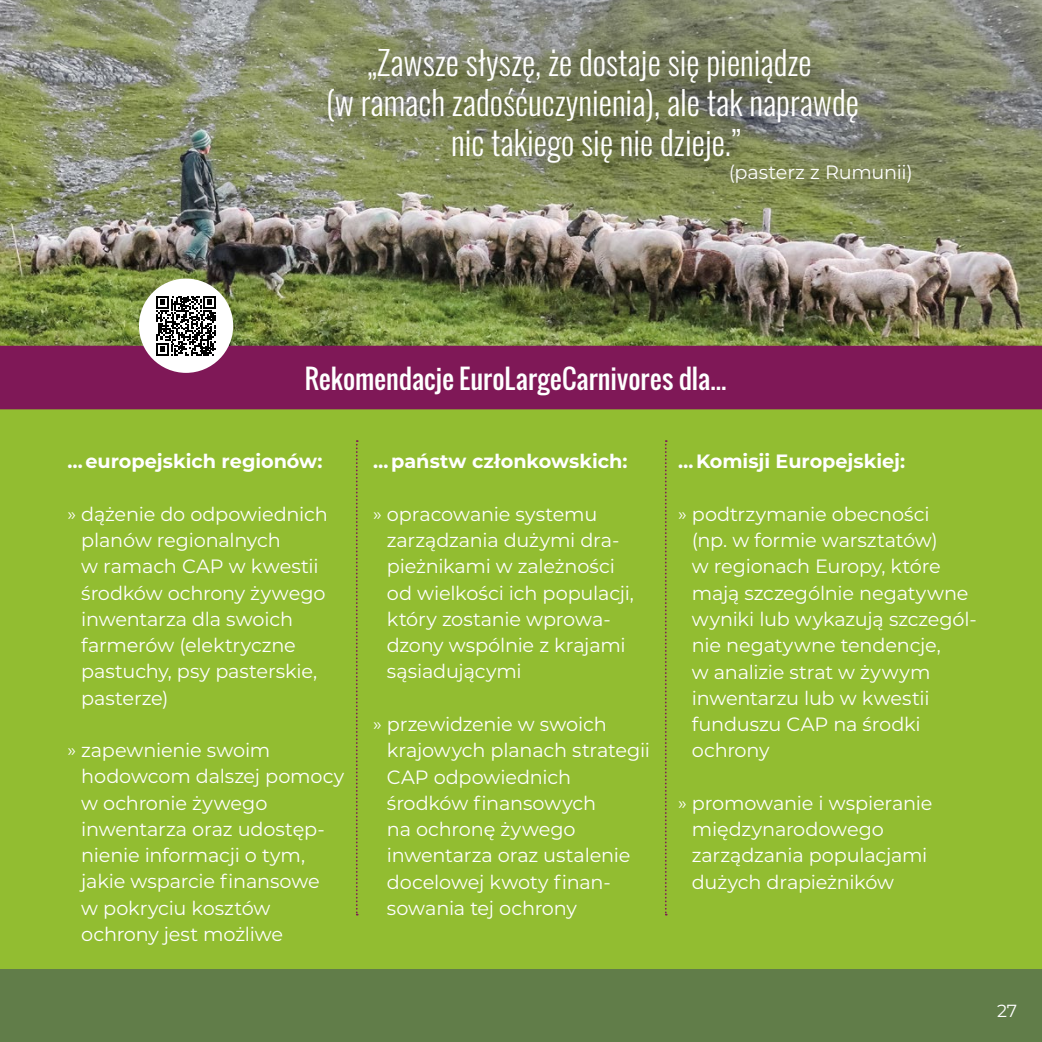
<style>
.page{position:relative;width:1042px;height:1042px;background:#fff}
.page>*{position:absolute;margin:0;border:0;box-sizing:border-box;transform-origin:0 0}
.t1{font:300 33.25px/39.9px "Oswald";color:#fff;text-align:center}
.t2{font:26.25px "Oswald";color:#fff}
.t3{font:19.25px/26.2px "Montserrat";letter-spacing:-.01em;color:#fff}
.t4{font:700 19.25px "Montserrat";color:#fff}
.t5{font:17.5px "Montserrat";color:#fff}
</style>
<div class="page">
<img style="left:0;top:0;width:1042px;height:346px">
<div style="left:0;top:346px;width:1042px;height:678px;background:#92bd31"></div>
<div style="left:0;top:970px;width:1042px;height:72px;background:#617d49"></div>
<div style="left:0;top:346px;width:1042px;height:63px;background:#7f1857"></div>
<svg style="left:356px;top:440px;width:2px;height:475px"></svg>
<svg style="left:665px;top:440px;width:2px;height:475px"></svg>
<div style="left:292px;top:17px;width:600px;height:178px;background:#000;opacity:.75"></div>
<div style="left:139px;top:279px;width:94px;height:94px;background:#fff;border-radius:50%"></div>
<svg style="left:156px;top:296px;width:60px;height:60px"></svg>
<h1 class="t1" style="left:326px;top:39px;width:535px">„Zawsze słyszę, że dostaje się pieniądze<br>(w ramach zadośćuczynienia), ale tak naprawdę nic takiego się nie dzieje.”</h1>
<p class="t3" style="left:728px;top:159px;width:186px">(pasterz z Rumunii)</p>
<h2 class="t2" style="left:305px;top:359px;width:423px">Rekomendacje EuroLargeCarnivores dla...</h2>
<p class="t4" style="left:67px;top:447px;width:257px">… europejskich regionów:</p>
<p class="t3" style="left:81px;top:500px;width:248px;text-indent:-14px">» dążenie do odpowiednich planów regionalnych<br>w ramach CAP w kwestii środków ochrony żywego inwentarza dla swoich farmerów (elektryczne pastuchy, psy pasterskie, pasterze)</p>
<p class="t3" style="left:81px;top:736px;width:264px;text-indent:-14px">» zapewnienie swoim hodowcom dalszej pomocy w ochronie żywego inwentarza oraz udostęp&shy;nienie informacji o tym, jakie wsparcie finansowe<br>w pokryciu kosztów ochrony jest możliwe</p>
<p class="t4" style="left:373px;top:448px;width:256px">… państw członkowskich:</p>
<p class="t3" style="left:387px;top:500px;width:249px;text-indent:-14px">» opracowanie systemu zarządzania dużymi dra&shy;pieżnikami w zależności od wielkości ich populacji, który zostanie wprowa&shy;dzony wspólnie z krajami sąsiadującymi</p>
<p class="t3" style="left:387px;top:710px;width:265px;text-indent:-14px">» przewidzenie w swoich krajowych planach strategii<br>CAP odpowiednich środków finansowych<br>na ochronę żywego inwentarza oraz ustalenie docelowej kwoty finan&shy;sowania tej ochrony</p>
<p class="t4" style="left:678px;top:448px;width:229px">… Komisji Europejskiej:</p>
<p class="t3" style="left:692px;top:500px;width:287px;text-indent:-14px">» podtrzymanie obecności<br>(np. w formie warsztatów)<br>w regionach Europy, które mają szczególnie negatywne wyniki lub wykazują szczegól&shy;nie negatywne tendencje,<br>w analizie strat w żywym inwentarzu lub w kwestii funduszu CAP na środki ochrony</p>
<p class="t3" style="left:692px;top:789px;width:242px;text-indent:-14px">» promowanie i wspieranie międzynarodowego zarządzania populacjami dużych drapieżników</p>
<p class="t5" style="left:997px;top:999px;width:22px">27</p>
</div>
